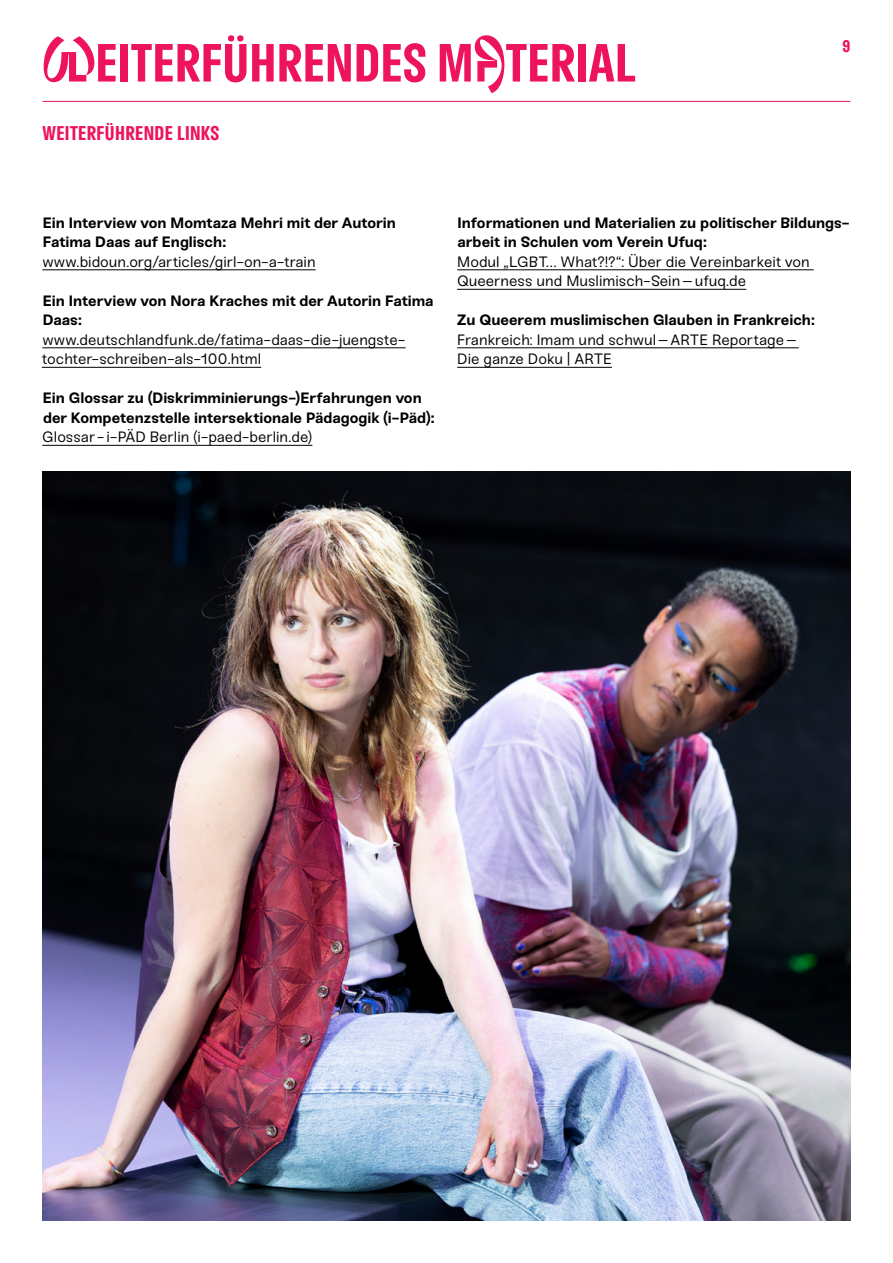
<style>
.page{position:relative;width:893px;height:1263px;background:#fff}
.page>*{position:absolute;margin:0;border:0;box-sizing:border-box;transform-origin:0 0}
.t1{font:52.5px "Parkaue Langulaire";letter-spacing:.01em;color:#ed145b}
.t2{font:19.5px "Parkaue Langulaire";letter-spacing:.02em;color:#ed145b}
.t3{font:16.5px "Parkaue Langulaire";color:#ed145b}
.t4{font:700 15px/19.5px "Sneak";color:#000}
.t5{font:15px/19.5px "Sneak";color:#000}
</style>
<div class="page">
<hr style="left:42px;top:269px;width:274px;height:1px;background:#000">
<hr style="left:42px;top:347px;width:364px;height:1px;background:#000">
<hr style="left:42px;top:367px;width:219px;height:1px;background:#000">
<hr style="left:42px;top:445px;width:270px;height:1px;background:#000">
<hr style="left:457px;top:269px;width:357px;height:1px;background:#000">
<hr style="left:457px;top:289px;width:289px;height:1px;background:#000">
<hr style="left:457px;top:347px;width:342px;height:1px;background:#000">
<hr style="left:457px;top:367px;width:155px;height:1px;background:#000">
<hr style="left:43px;top:101px;width:807px;height:1px;background:#ed145b">
<img style="left:43px;top:472px;width:807px;height:748px">
<h1 class="t1" style="left:43px;top:29px;width:571px">WEITERFÜHRENDES MATERIAL</h1>
<h2 class="t2" style="left:43px;top:121px;width:38px">WEITERFÜ</h2>
<h2 class="t2" style="left:115px;top:121px;width:21px">HRENDE</h2>
<h2 class="t2" style="left:177px;top:121px;width:44px">LINKS</h2>
<p class="t3" style="left:842px;top:36px;width:9px">9</p>
<p class="t4" style="left:43px;top:213px;width:355px">Ein Interview von Momtaza Mehri mit der Autorin<br>Fatima Daas auf Englisch:</p>
<p class="t5" style="left:42px;top:252px;width:275px">www.bidoun.org/articles/girl-on-a-train</p>
<p class="t4" style="left:43px;top:291px;width:392px">Ein Interview von Nora Kraches mit der Autorin Fatima<br>Daas:</p>
<p class="t5" style="left:42px;top:330px;width:365px">www.deutschlandfunk.de/fatima-daas-die-juengste&shy;tochter-schreiben-als-100.html</p>
<p class="t4" style="left:43px;top:389px;width:393px">Ein Glossar zu (Diskrimminierungs-)Erfahrungen von der Kompetenzstelle intersektionale Pädagogik (i-Päd):</p>
<p class="t5" style="left:42px;top:428px;width:272px">Glossar-i-PÄD Berlin (i-paed-berlin.de)</p>
<p class="t4" style="left:457px;top:213px;width:394px">Informationen und Materialien zu politischer Bildungs&shy;arbeit in Schulen vom Verein Ufuq:</p>
<p class="t5" style="left:457px;top:252px;width:354px">Modul „LGBT… What?!?“: Über die Vereinbarkeit von<br>Queerness und Muslimisch-Sein–ufuq.de</p>
<p class="t4" style="left:457px;top:311px;width:360px">Zu Queerem muslimischen Glauben in Frankreich:</p>
<p class="t5" style="left:457px;top:330px;width:341px">Frankreich: Imam und schwul–ARTE Reportage–<br>Die ganze Doku | ARTE</p>
</div>
